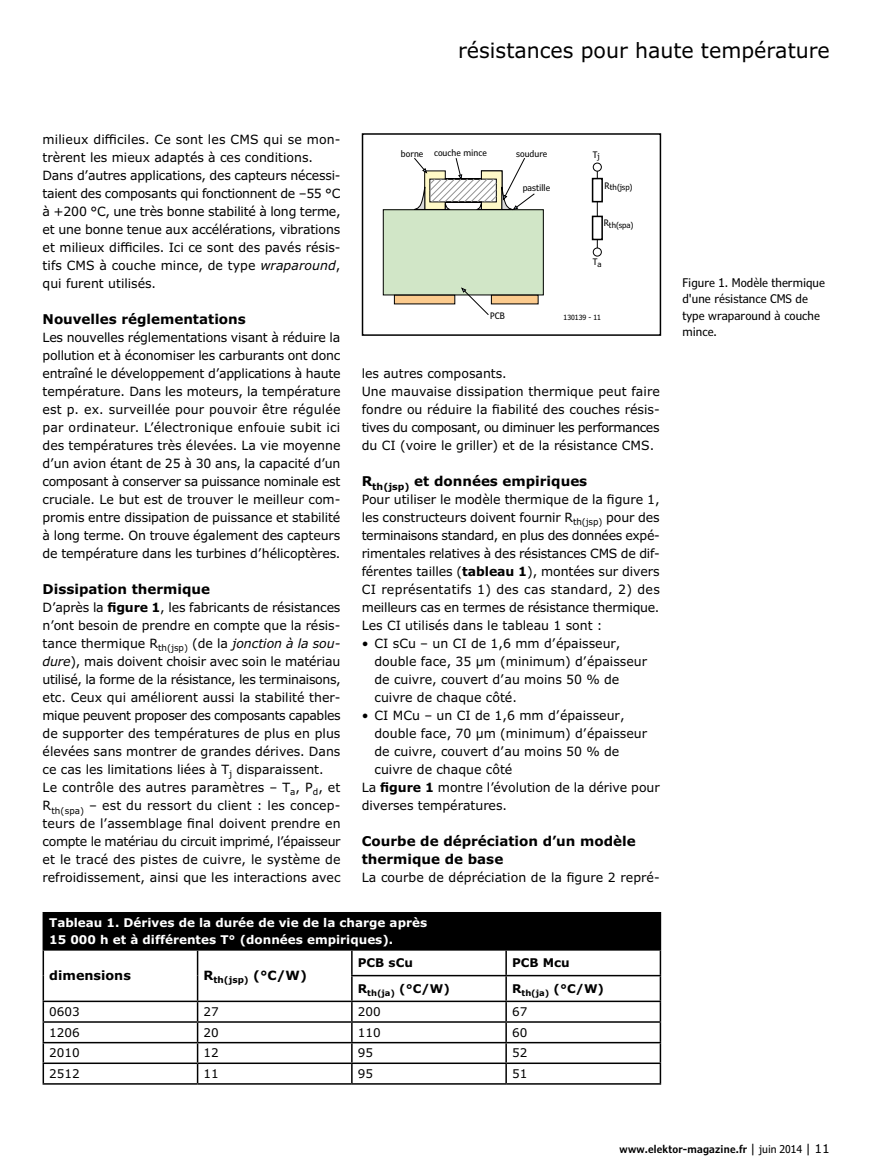
<style>
.page{position:relative;width:881px;height:1174px;background:#fff}
.page>*{position:absolute;margin:0;border:0;box-sizing:border-box;transform-origin:0 0}
.t1{font:21px "Verdana Pro";color:#000}
.t2{font:700 13.5px/18px "Verdana Pro";color:#000}
.t3{font:12.75px/18px "Verdana Pro";color:#000}
.t4{font:700 12.75px "Verdana Pro";color:#000}
.t5{font:700 12px/16.5px "Verdana Pro";color:#fff}
.t6{font:condensed 12px/16.2px "Verdana Pro";color:#000}
.t7{font:12px "Verdana Pro";color:#000}
.t8{font:700 12px "Verdana Pro";color:#000}
.t9{font:600 condensed 10.8px "Verdana Pro";letter-spacing:.02em;color:#000}
.t10{font:condensed 9px "Verdana Pro";color:#000}
.t11{font:condensed 8.1px "Verdana Pro";color:#000}
.t12{font:condensed 7.2px "Verdana Pro";color:#000}
.s1{font-style:italic}
.s2{font-weight:700}
.s3{font-weight:400;font-stretch:normal;font-size:12.15px}
.s4{font-weight:400}
</style>
<div class="page">
<div style="left:383px;top:210px;width:160px;height:85px;background:#d1e6c7"></div>
<div style="left:382px;top:209px;width:161px;height:86px;border:1px solid #000"></div>
<div style="left:491px;top:295px;width:47px;height:9px;background:#fccb8e"></div>
<div style="left:394px;top:295px;width:61px;height:9px;background:#fccb8e"></div>
<svg style="left:461px;top:287px;width:28px;height:28px"></svg>
<svg style="left:413px;top:157px;width:121px;height:53px"></svg>
<div style="left:591px;top:178px;width:11px;height:24px;border:2px solid #000"></div>
<div style="left:591px;top:216px;width:11px;height:24px;border:2px solid #000"></div>
<div style="left:592px;top:163px;width:9px;height:8px;border:1px solid #000;border-radius:50%"></div>
<div style="left:592px;top:248px;width:9px;height:8px;border:1px solid #000;border-radius:50%"></div>
<svg style="left:596px;top:202px;width:1px;height:14px"></svg>
<div style="left:361px;top:133px;width:300px;height:203px;border:2px solid #000"></div>
<div style="left:43px;top:912px;width:617px;height:38px;background:#000"></div>
<hr style="left:659px;top:913px;width:2px;height:36px;background:#000">
<hr style="left:506px;top:912px;width:155px;height:1px;background:#000">
<hr style="left:506px;top:949px;width:155px;height:1px;background:#000">
<hr style="left:659px;top:950px;width:2px;height:25px;background:#000">
<hr style="left:351px;top:975px;width:155px;height:1px;background:#000">
<hr style="left:506px;top:975px;width:155px;height:1px;background:#000">
<hr style="left:659px;top:976px;width:2px;height:24px;background:#000">
<hr style="left:43px;top:1000px;width:154px;height:2px;background:#000">
<hr style="left:197px;top:1000px;width:155px;height:2px;background:#000">
<hr style="left:352px;top:1000px;width:154px;height:2px;background:#000">
<hr style="left:506px;top:1000px;width:155px;height:2px;background:#000">
<hr style="left:43px;top:1021px;width:154px;height:1px;background:#000">
<hr style="left:197px;top:1021px;width:155px;height:1px;background:#000">
<hr style="left:352px;top:1021px;width:154px;height:1px;background:#000">
<hr style="left:506px;top:1021px;width:155px;height:1px;background:#000">
<hr style="left:43px;top:1041px;width:154px;height:2px;background:#000">
<hr style="left:197px;top:1041px;width:155px;height:2px;background:#000">
<hr style="left:352px;top:1041px;width:154px;height:2px;background:#000">
<hr style="left:506px;top:1041px;width:155px;height:2px;background:#000">
<hr style="left:43px;top:1062px;width:154px;height:2px;background:#000">
<svg style="left:43px;top:950px;width:1px;height:133px"></svg>
<hr style="left:197px;top:1062px;width:155px;height:2px;background:#000">
<svg style="left:197px;top:950px;width:1px;height:133px"></svg>
<hr style="left:352px;top:1062px;width:154px;height:2px;background:#000">
<svg style="left:351px;top:950px;width:1px;height:133px"></svg>
<hr style="left:506px;top:1062px;width:155px;height:2px;background:#000">
<svg style="left:505px;top:950px;width:1px;height:133px"></svg>
<svg style="left:659px;top:1002px;width:2px;height:81px"></svg>
<hr style="left:43px;top:1083px;width:154px;height:1px;background:#000">
<hr style="left:197px;top:1083px;width:155px;height:1px;background:#000">
<hr style="left:352px;top:1083px;width:154px;height:1px;background:#000">
<hr style="left:506px;top:1083px;width:155px;height:1px;background:#000">
<h1 class="t1" style="left:458px;top:37px;width:373px">résistances pour haute température</h1>
<p class="t3" style="left:43px;top:131px;width:299px">milieux difficiles. Ce sont les CMS qui se mon&shy;trèrent les mieux adaptés à ces conditions.<br>Dans d’autres applications, des capteurs nécessi&shy;taient des composants qui fonctionnent de –55 °C à +200 °C, une très bonne stabilité à long terme, et une bonne tenue aux accélérations, vibrations et milieux difficiles. Ici ce sont des pavés résis&shy;tifs CMS à couche mince, de type <span class="s1">wraparound</span>, qui furent utilisés.</p>
<p class="t2" style="left:43px;top:310px;width:205px">Nouvelles réglementations</p>
<p class="t3" style="left:43px;top:329px;width:299px;text-align:justify">Les nouvelles réglementations visant à réduire la pollution et à économiser les carburants ont donc entraîné le développement d’applications à haute température. Dans les moteurs, la température est p. ex. surveillée pour pouvoir être régulée par ordinateur. L’électronique enfouie subit ici des températures très élevées. La vie moyenne d’un avion étant de 25 à 30 ans, la capacité d’un composant à conserver sa puissance nominale est cruciale. Le but est de trouver le meilleur com&shy;promis entre dissipation de puissance et stabilité à long terme. On trouve également des capteurs de température dans les turbines d’hélicoptères.</p>
<p class="t2" style="left:43px;top:580px;width:169px">Dissipation thermique</p>
<p class="t3" style="left:43px;top:599px;width:299px">D’après la <span class="s2">figure 1</span>, les fabricants de résistances n’ont besoin de prendre en compte que la résis&shy;tance thermique R<sub>th(jsp)</sub> (de la <span class="s1">jonction à la sou&shy;dure</span>), mais doivent choisir avec soin le matériau utilisé, la forme de la résistance, les terminaisons, etc. Ceux qui améliorent aussi la stabilité ther&shy;mique peuvent proposer des composants capables de supporter des températures de plus en plus élevées sans montrer de grandes dérives. Dans ce cas les limitations liées à T<sub>j</sub> disparaissent.<br>Le contrôle des autres paramètres – T<sub>a</sub>, P<sub>d</sub>, et R<sub>th(spa)</sub> – est du ressort du client : les concep&shy;teurs de l’assemblage final doivent prendre en compte le matériau du circuit imprimé, l’épaisseur et le tracé des pistes de cuivre, le système de refroidissement, ainsi que les interactions avec</p>
<p class="t10" style="left:401px;top:147px;width:87px">borne couche mince</p>
<p class="t10" style="left:516px;top:147px;width:32px">soudure</p>
<p class="t10" style="left:522px;top:182px;width:29px">pastille</p>
<p class="t10" style="left:592px;top:149px;width:8px">T<sub>j</sub></p>
<p class="t11" style="left:604px;top:182px;width:29px"><sup>R</sup>th(jsp)</p>
<p class="t11" style="left:603px;top:219px;width:31px"><sup>R</sup>th(spa)</p>
<p class="t10" style="left:592px;top:256px;width:10px">T<sub>a</sub></p>
<p class="t10" style="left:490px;top:310px;width:16px">PCB</p>
<p class="t12" style="left:563px;top:312px;width:39px">130139 - 11</p>
<p class="t3" style="left:361px;top:365px;width:299px">les autres composants.<br>Une mauvaise dissipation thermique peut faire fondre ou réduire la fiabilité des couches résis&shy;tives du composant, ou diminuer les performances du CI (voire le griller) et de la résistance CMS.</p>
<p class="t2" style="left:361px;top:472px;width:227px">R<sub>th(jsp)</sub> et données empiriques</p>
<p class="t3" style="left:361px;top:491px;width:299px;text-align:justify">Pour utiliser le modèle thermique de la figure 1, les constructeurs doivent fournir R<sub>th(jsp)</sub> pour des terminaisons standard, en plus des données expé&shy;rimentales relatives à des résistances CMS de dif&shy;férentes tailles (<span class="s2">tableau 1</span>), montées sur divers CI représentatifs 1) des cas standard, 2) des meilleurs cas en termes de résistance thermique.<br>Les CI utilisés dans le tableau 1 sont :</p>
<p class="t3" style="left:374px;top:635px;width:274px;text-indent:-13px">• CI sCu – un CI de 1,6 mm d’épaisseur, double face, 35 µm (minimum) d’épaisseur de cuivre, couvert d’au moins 50 % de cuivre de chaque côté.</p>
<p class="t3" style="left:361px;top:707px;width:264px">• CI MCu – un CI de 1,6 mm d’épaisseur,</p>
<p class="t3" style="left:374px;top:725px;width:274px">double face, 70 µm (minimum) d’épaisseur</p>
<p class="t3" style="left:374px;top:743px;width:246px">de cuivre, couvert d’au moins 50 % de</p>
<p class="t3" style="left:374px;top:761px;width:139px">cuivre de chaque côté</p>
<p class="t3" style="left:361px;top:779px;width:299px">La <span class="s2">figure 1</span> montre l’évolution de la dérive pour</p>
<p class="t3" style="left:361px;top:797px;width:147px">diverses températures.</p>
<p class="t2" style="left:361px;top:832px;width:275px">Courbe de dépréciation d’un modèle thermique de base</p>
<p class="t3" style="left:361px;top:869px;width:299px">La courbe de dépréciation de la figure 2 repré-</p>
<p class="t6" style="left:682px;top:275px;width:144px">Figure 1. Modèle thermique d'une résistance CMS de type wraparound à couche mince.</p>
<p class="t5" style="left:49px;top:915px;width:379px">Tableau 1. Dérives de la durée de vie de la charge après<br>15 000 h et à différentes T° (données empiriques).</p>
<p class="t4" style="left:49px;top:967px;width:83px">dimensions</p>
<p class="t4" style="left:203px;top:967px;width:105px">R<sub>th(jsp)</sub> (°C/W)</p>
<p class="t8" style="left:357px;top:955px;width:57px">PCB sCu</p>
<p class="t8" style="left:512px;top:955px;width:59px">PCB Mcu</p>
<p class="t8" style="left:357px;top:980px;width:93px">R<sub>th(ja)</sub> (°C/W)</p>
<p class="t8" style="left:512px;top:980px;width:93px">R<sub>th(ja)</sub> (°C/W)</p>
<p class="t7" style="left:49px;top:1004px;width:32px">0603</p>
<p class="t7" style="left:203px;top:1004px;width:17px">27</p>
<p class="t7" style="left:357px;top:1004px;width:24px">200</p>
<p class="t7" style="left:512px;top:1004px;width:17px">67</p>
<p class="t7" style="left:49px;top:1024px;width:32px">1206</p>
<p class="t7" style="left:203px;top:1024px;width:17px">20</p>
<p class="t7" style="left:357px;top:1024px;width:24px">110</p>
<p class="t7" style="left:512px;top:1024px;width:17px">60</p>
<p class="t7" style="left:49px;top:1045px;width:32px">2010</p>
<p class="t7" style="left:203px;top:1045px;width:17px">12</p>
<p class="t7" style="left:357px;top:1045px;width:17px">95</p>
<p class="t7" style="left:512px;top:1045px;width:17px">52</p>
<p class="t7" style="left:49px;top:1066px;width:32px">2512</p>
<p class="t7" style="left:203px;top:1066px;width:17px">11</p>
<p class="t7" style="left:357px;top:1066px;width:17px">95</p>
<p class="t7" style="left:512px;top:1066px;width:17px">51</p>
<p class="t9" style="left:619px;top:1141px;width:212px">www.elektor-magazine.fr <span class="s3">|</span> <span class="s4">juin 2014</span> <span class="s3">| 11</span></p>
</div>
